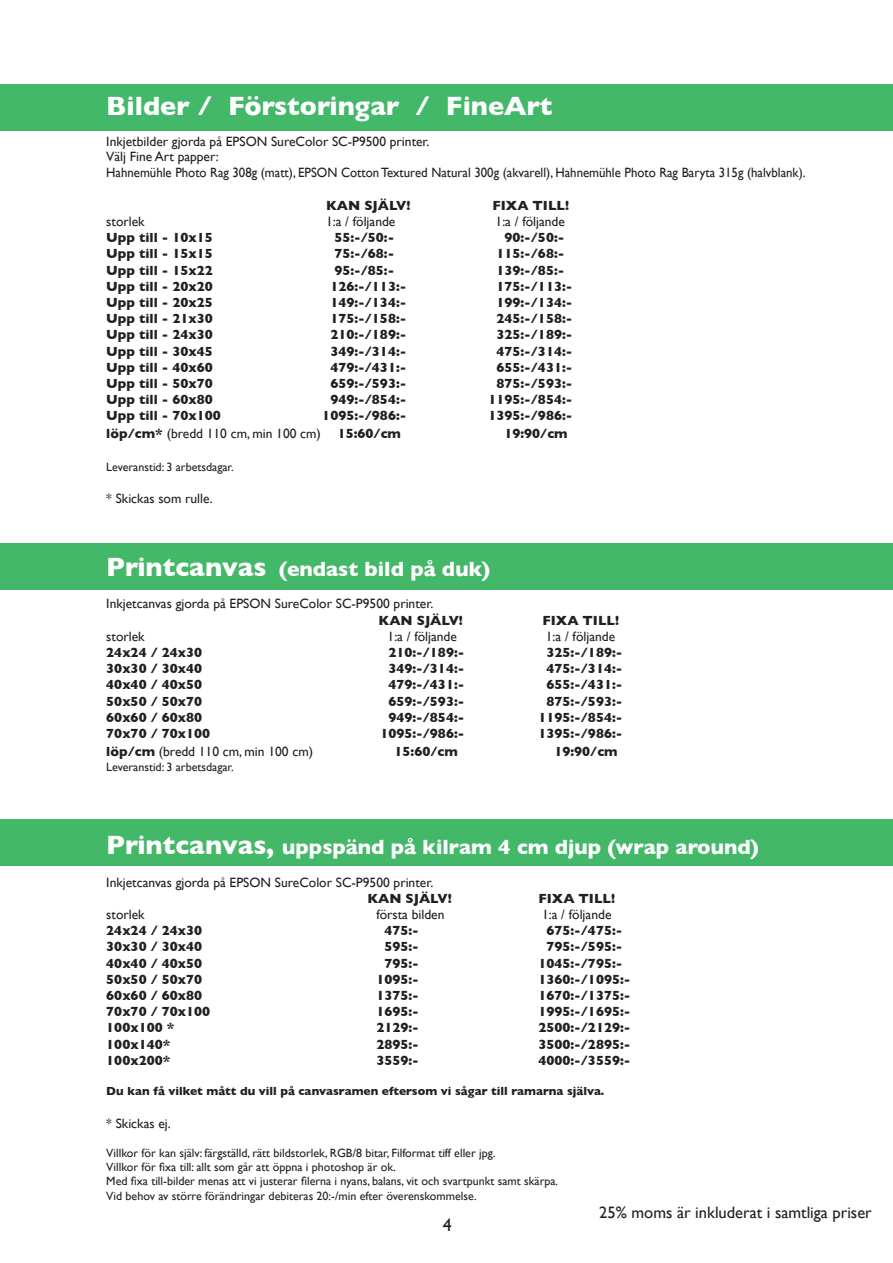
<style>
.page{position:relative;width:893px;height:1263px;background:#fff}
.page>*{position:absolute;margin:0;border:0;box-sizing:border-box;transform-origin:0 0}
.t1{font:700 27px "Gill Sans";color:#fff}
.t2{font:700 21px "Gill Sans";color:#fff}
.t3{font:18px "Gill Sans";color:#231f20}
.t4{font:16.5px "Gill Sans";color:#231f20}
.t5{font:700 13.5px "Gill Sans";color:#231f20}
.t6{font:13.5px "Gill Sans";color:#231f20}
.t7{font:13.5px "Gill Sans";color:#231f20;scale:.95 1}
.t8{font:12px "Gill Sans";color:#231f20}
.t9{font:700 12px "Gill Sans";color:#231f20}
.s1{font-weight:700}
.s2{font-size:27px}
</style>
<div class="page">
<div style="left:0;top:819px;width:893px;height:46px;background:#44b869"></div>
<div style="left:0;top:543px;width:893px;height:47px;background:#44b869"></div>
<div style="left:0;top:84px;width:893px;height:46px;background:#44b869"></div>
<p class="t1" style="left:106px;top:84px;width:448px">Bilder / Förstoringar / FineArt</p>
<p class="t6" style="left:106px;top:134px;width:325px">Inkjetbilder gjorda på EPSON SureColor SC-P9500 printer.</p>
<p class="t6" style="left:106px;top:149px;width:114px">Välj Fine Art papper:</p>
<p class="t7" style="left:106px;top:165px;width:738px">Hahnemühle Photo Rag 308g (matt), EPSON Cotton Textured Natural 300g (akvarell), Hahnemühle Photo Rag Baryta 315g (halvblank).</p>
<p class="t5" style="left:326px;top:194px;width:86px">KAN SJÄLV!</p>
<p class="t5" style="left:492px;top:194px;width:78px">FIXA TILL!</p>
<p class="t6" style="left:106px;top:213px;width:40px">storlek</p>
<p class="t6" style="left:326px;top:213px;width:71px">1:a / följande</p>
<p class="t6" style="left:496px;top:213px;width:71px">1:a / följande</p>
<p class="t5" style="left:106px;top:227px;width:108px">Upp till - 10x15</p>
<p class="t5" style="left:334px;top:227px;width:62px">55:-/50:-</p>
<p class="t5" style="left:504px;top:227px;width:62px">90:-/50:-</p>
<p class="t5" style="left:106px;top:243px;width:108px">Upp till - 15x15</p>
<p class="t5" style="left:334px;top:243px;width:62px">75:-/68:-</p>
<p class="t5" style="left:496px;top:243px;width:70px">115:-/68:-</p>
<p class="t5" style="left:106px;top:259px;width:108px">Upp till - 15x22</p>
<p class="t5" style="left:334px;top:259px;width:62px">95:-/85:-</p>
<p class="t5" style="left:496px;top:259px;width:70px">139:-/85:-</p>
<p class="t5" style="left:106px;top:275px;width:108px">Upp till - 20x20</p>
<p class="t5" style="left:330px;top:275px;width:78px">126:-/113:-</p>
<p class="t5" style="left:496px;top:275px;width:78px">175:-/113:-</p>
<p class="t5" style="left:106px;top:292px;width:108px">Upp till - 20x25</p>
<p class="t5" style="left:330px;top:292px;width:78px">149:-/134:-</p>
<p class="t5" style="left:496px;top:292px;width:78px">199:-/134:-</p>
<p class="t5" style="left:106px;top:308px;width:108px">Upp till - 21x30</p>
<p class="t5" style="left:330px;top:308px;width:78px">175:-/158:-</p>
<p class="t5" style="left:496px;top:308px;width:78px">245:-/158:-</p>
<p class="t5" style="left:106px;top:324px;width:108px">Upp till - 24x30</p>
<p class="t5" style="left:330px;top:324px;width:78px">210:-/189:-</p>
<p class="t5" style="left:496px;top:324px;width:78px">325:-/189:-</p>
<p class="t5" style="left:106px;top:340px;width:108px">Upp till - 30x45</p>
<p class="t5" style="left:330px;top:340px;width:78px">349:-/314:-</p>
<p class="t5" style="left:496px;top:340px;width:78px">475:-/314:-</p>
<p class="t5" style="left:106px;top:356px;width:108px">Upp till - 40x60</p>
<p class="t5" style="left:330px;top:356px;width:78px">479:-/431:-</p>
<p class="t5" style="left:496px;top:356px;width:78px">655:-/431:-</p>
<p class="t5" style="left:106px;top:373px;width:108px">Upp till - 50x70</p>
<p class="t5" style="left:330px;top:373px;width:78px">659:-/593:-</p>
<p class="t5" style="left:496px;top:373px;width:78px">875:-/593:-</p>
<p class="t5" style="left:106px;top:389px;width:108px">Upp till - 60x80</p>
<p class="t5" style="left:330px;top:389px;width:78px">949:-/854:-</p>
<p class="t5" style="left:488px;top:389px;width:86px">1195:-/854:-</p>
<p class="t5" style="left:106px;top:405px;width:116px">Upp till - 70x100</p>
<p class="t5" style="left:322px;top:405px;width:86px">1095:-/986:-</p>
<p class="t5" style="left:488px;top:405px;width:86px">1395:-/986:-</p>
<p class="t6" style="left:106px;top:426px;width:296px"><span class="s1">löp/cm*</span> (bredd 110 cm, min 100 cm) <span class="s1">15:60/cm</span></p>
<p class="t5" style="left:504px;top:423px;width:65px">19:90/cm</p>
<p class="t8" style="left:106px;top:460px;width:129px">Leveranstid: 3 arbetsdagar.</p>
<p class="t6" style="left:106px;top:491px;width:108px">* Skickas som rulle.</p>
<p class="t2" style="left:106px;top:552px;width:386px"><span class="s2">Printcanvas</span> (endast bild på duk)</p>
<p class="t6" style="left:106px;top:596px;width:328px">Inkjetcanvas gjorda på EPSON SureColor SC-P9500 printer.</p>
<p class="t5" style="left:379px;top:609px;width:86px">KAN SJÄLV!</p>
<p class="t5" style="left:542px;top:609px;width:78px">FIXA TILL!</p>
<p class="t6" style="left:106px;top:628px;width:40px">storlek</p>
<p class="t6" style="left:388px;top:628px;width:71px">1:a / följande</p>
<p class="t6" style="left:546px;top:628px;width:71px">1:a / följande</p>
<p class="t5" style="left:106px;top:642px;width:97px">24x24 / 24x30</p>
<p class="t5" style="left:388px;top:642px;width:78px">210:-/189:-</p>
<p class="t5" style="left:546px;top:642px;width:78px">325:-/189:-</p>
<p class="t5" style="left:106px;top:658px;width:97px">30x30 / 30x40</p>
<p class="t5" style="left:388px;top:658px;width:78px">349:-/314:-</p>
<p class="t5" style="left:546px;top:658px;width:78px">475:-/314:-</p>
<p class="t5" style="left:106px;top:674px;width:97px">40x40 / 40x50</p>
<p class="t5" style="left:388px;top:674px;width:78px">479:-/431:-</p>
<p class="t5" style="left:546px;top:674px;width:78px">655:-/431:-</p>
<p class="t5" style="left:106px;top:690px;width:97px">50x50 / 50x70</p>
<p class="t5" style="left:388px;top:690px;width:78px">659:-/593:-</p>
<p class="t5" style="left:546px;top:690px;width:78px">875:-/593:-</p>
<p class="t5" style="left:106px;top:707px;width:97px">60x60 / 60x80</p>
<p class="t5" style="left:388px;top:707px;width:78px">949:-/854:-</p>
<p class="t5" style="left:538px;top:707px;width:86px">1195:-/854:-</p>
<p class="t5" style="left:106px;top:723px;width:105px">70x70 / 70x100</p>
<p class="t5" style="left:380px;top:723px;width:86px">1095:-/986:-</p>
<p class="t5" style="left:538px;top:723px;width:86px">1395:-/986:-</p>
<p class="t6" style="left:106px;top:744px;width:208px"><span class="s1">löp/cm</span> (bredd 110 cm, min 100 cm)</p>
<p class="t5" style="left:394px;top:741px;width:65px">15:60/cm</p>
<p class="t5" style="left:554px;top:741px;width:65px">19:90/cm</p>
<p class="t8" style="left:106px;top:759px;width:129px">Leveranstid: 3 arbetsdagar.</p>
<p class="t2" style="left:106px;top:830px;width:654px"><span class="s2">Printcanvas,</span> uppspänd på kilram 4 cm djup (wrap around)</p>
<p class="t6" style="left:106px;top:874px;width:328px">Inkjetcanvas gjorda på EPSON SureColor SC-P9500 printer.</p>
<p class="t5" style="left:367px;top:887px;width:86px">KAN SJÄLV!</p>
<p class="t5" style="left:538px;top:887px;width:78px">FIXA TILL!</p>
<p class="t6" style="left:106px;top:906px;width:40px">storlek</p>
<p class="t6" style="left:376px;top:906px;width:70px">första bilden</p>
<p class="t6" style="left:542px;top:906px;width:71px">1:a / följande</p>
<p class="t5" style="left:106px;top:920px;width:97px">24x24 / 24x30</p>
<p class="t5" style="left:384px;top:920px;width:36px">475:-</p>
<p class="t5" style="left:546px;top:920px;width:78px">675:-/475:-</p>
<p class="t5" style="left:106px;top:936px;width:97px">30x30 / 30x40</p>
<p class="t5" style="left:384px;top:936px;width:36px">595:-</p>
<p class="t5" style="left:546px;top:936px;width:78px">795:-/595:-</p>
<p class="t5" style="left:106px;top:952px;width:97px">40x40 / 40x50</p>
<p class="t5" style="left:384px;top:952px;width:36px">795:-</p>
<p class="t5" style="left:538px;top:952px;width:86px">1045:-/795:-</p>
<p class="t5" style="left:106px;top:968px;width:97px">50x50 / 50x70</p>
<p class="t5" style="left:376px;top:968px;width:44px">1095:-</p>
<p class="t5" style="left:538px;top:968px;width:94px">1360:-/1095:-</p>
<p class="t5" style="left:106px;top:985px;width:97px">60x60 / 60x80</p>
<p class="t5" style="left:376px;top:985px;width:44px">1375:-</p>
<p class="t5" style="left:538px;top:985px;width:94px">1670:-/1375:-</p>
<p class="t5" style="left:106px;top:1001px;width:105px">70x70 / 70x100</p>
<p class="t5" style="left:376px;top:1001px;width:44px">1695:-</p>
<p class="t5" style="left:538px;top:1001px;width:94px">1995:-/1695:-</p>
<p class="t5" style="left:106px;top:1017px;width:70px">100x100 *</p>
<p class="t5" style="left:376px;top:1017px;width:44px">2129:-</p>
<p class="t5" style="left:538px;top:1017px;width:94px">2500:-/2129:-</p>
<p class="t5" style="left:106px;top:1033px;width:66px">100x140*</p>
<p class="t5" style="left:376px;top:1033px;width:44px">2895:-</p>
<p class="t5" style="left:538px;top:1033px;width:94px">3500:-/2895:-</p>
<p class="t5" style="left:106px;top:1049px;width:66px">100x200*</p>
<p class="t5" style="left:376px;top:1049px;width:44px">3559:-</p>
<p class="t5" style="left:538px;top:1049px;width:94px">4000:-/3559:-</p>
<p class="t9" style="left:106px;top:1082px;width:499px">Du kan få vilket mått du vill på canvasramen eftersom vi sågar till ramarna själva.</p>
<p class="t6" style="left:106px;top:1115px;width:66px">* Skickas ej.</p>
<p class="t8" style="left:106px;top:1145px;width:391px">Villkor för kan själv: färgställd, rätt bildstorlek, RGB/8 bitar, Filformat tiff eller jpg.</p>
<p class="t8" style="left:106px;top:1160px;width:291px">Villkor för fixa till: allt som går att öppna i photoshop är ok.</p>
<p class="t8" style="left:106px;top:1174px;width:453px">Med fixa till-bilder menas att vi justerar filerna i nyans, balans, vit och svartpunkt samt skärpa.</p>
<p class="t8" style="left:106px;top:1189px;width:372px">Vid behov av större förändringar debiteras 20:-/min efter överenskommelse.</p>
<p class="t3" style="left:443px;top:1214px;width:10px">4</p>
<p class="t4" style="left:599px;top:1203px;width:274px">25% moms är inkluderat i samtliga priser</p>
</div>
